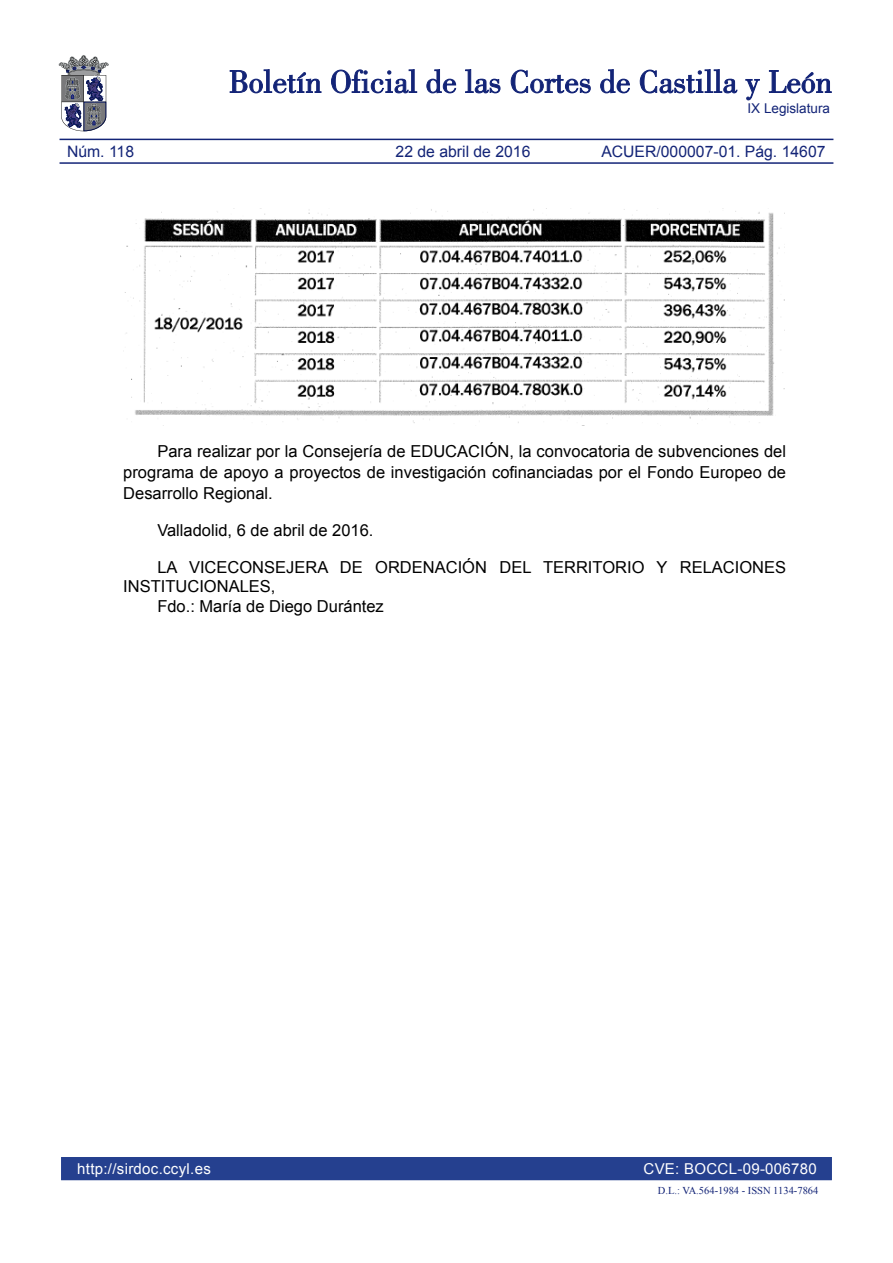
<style>
.page{position:relative;width:893px;height:1263px;background:#fff}
.page>*{position:absolute;margin:0;border:0;box-sizing:border-box;transform-origin:0 0}
.TextoCuerpo{font:16.5px/21px "Arial";color:#000;text-align:justify}
.FirmaIniciativa{font:16.5px/19.8px "Arial";color:#000}
.LineaFecha{font:16.5px "Arial";color:#000}
.FdoIniciativa{font:16.5px "Arial";color:#000}
.E_Referencia{font:15.75px "Arial";color:#132477}
.t1{font:15px "Arial";letter-spacing:.02em;color:#fff}
.t2{font:13.5px "Arial";color:#132477}
.t3{font:10.5px "Times New Roman";color:#132477}
</style>
<div class="page">
<div style="left:60px;top:1156px;width:773px;height:25px;background:#25408f"></div>
<div style="left:60px;top:1155px;width:773px;height:27px;border:2px solid #fff"></div>
<svg style="left:230px;top:69px;width:91px;height:24px"></svg>
<svg style="left:331px;top:69px;width:86px;height:24px"></svg>
<svg style="left:426px;top:69px;width:30px;height:24px"></svg>
<svg style="left:465px;top:69px;width:35px;height:24px"></svg>
<svg style="left:511px;top:70px;width:80px;height:23px"></svg>
<svg style="left:600px;top:69px;width:30px;height:24px"></svg>
<svg style="left:640px;top:69px;width:97px;height:24px"></svg>
<svg style="left:745px;top:79px;width:15px;height:21px"></svg>
<svg style="left:769px;top:70px;width:63px;height:23px"></svg>
<svg style="left:59px;top:55px;width:50px;height:76px"></svg>
<hr style="left:60px;top:162px;width:773px;height:2px;background:#132477">
<hr style="left:60px;top:139px;width:773px;height:1px;background:#132477">
<img style="left:125px;top:208px;width:660px;height:216px">
<p class="t2" style="left:747px;top:100px;width:84px">IX Legislatura</p>
<p class="E_Referencia" style="left:67px;top:141px;width:69px">Núm. 118</p>
<p class="E_Referencia" style="left:396px;top:141px;width:136px">22 de abril de 2016</p>
<p class="E_Referencia" style="left:601px;top:141px;width:226px">ACUER/000007-01. Pág. 14607</p>
<p class="TextoCuerpo" style="left:123px;top:441px;width:664px;text-indent:34px">Para realizar por la Consejería de EDUCACIÓN, la convocatoria de subvenciones del programa de apoyo a proyectos de investigación cofinanciadas por el Fondo Europeo de Desarrollo Regional.</p>
<p class="LineaFecha" style="left:157px;top:519px;width:218px">Valladolid, 6 de abril de 2016.</p>
<p class="FirmaIniciativa" style="left:123px;top:557px;width:664px;text-indent:34px">LA VICECONSEJERA DE ORDENACIÓN DEL TERRITORIO Y RELACIONES<br>INSTITUCIONALES,</p>
<p class="FdoIniciativa" style="left:157px;top:596px;width:228px">Fdo.: María de Diego Durántez</p>
<p class="t1" style="left:77px;top:1159px;width:135px">http://sirdoc.ccyl.es</p>
<p class="t1" style="left:643px;top:1159px;width:175px">CVE: BOCCL-09-006780</p>
<p class="t3" style="left:658px;top:1183px;width:162px">D.L.: VA.564-1984 - ISSN 1134-7864</p>
</div>
